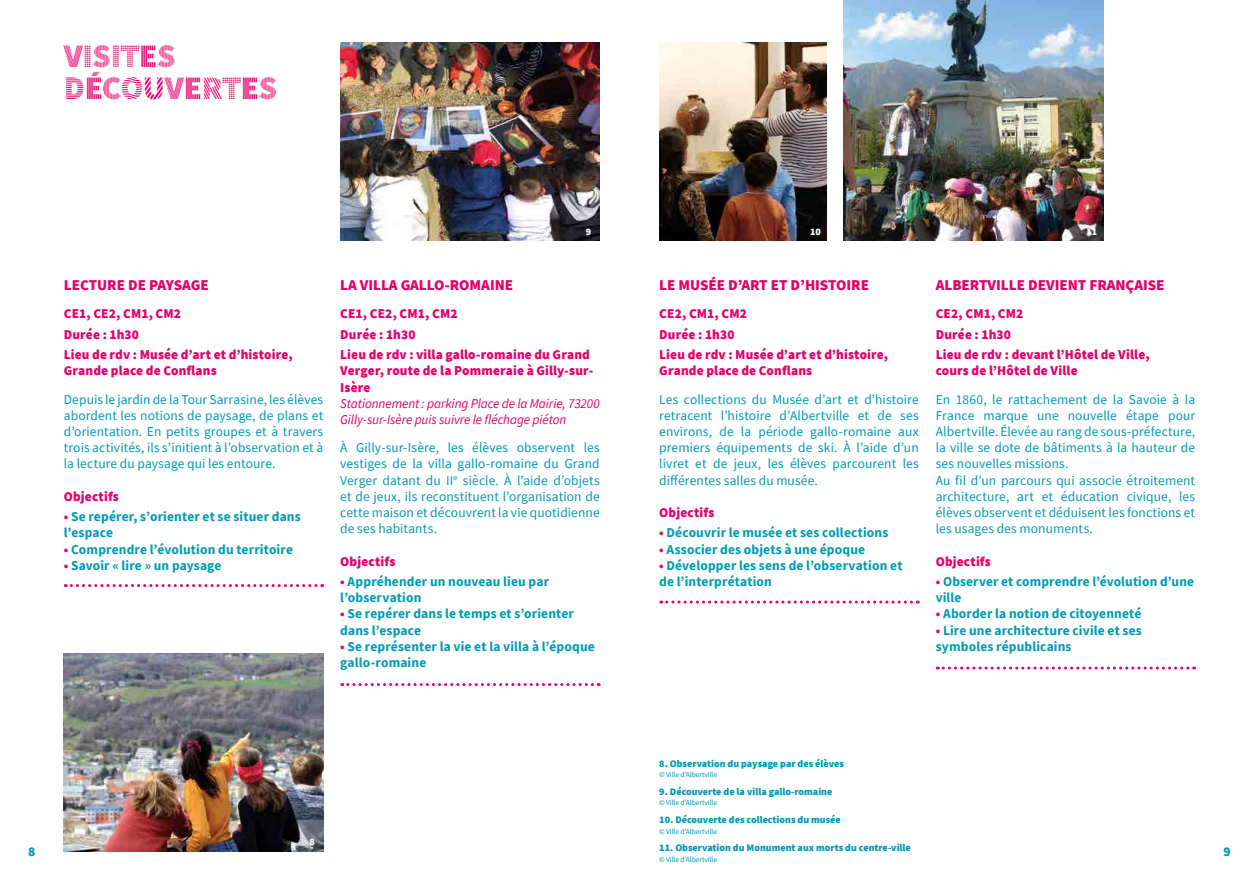
<style>
.page{position:relative;width:1259px;height:893px;background:#fff}
.page>*{position:absolute;margin:0;border:0;box-sizing:border-box;transform-origin:0 0}
.t1{font:900 33px/31.5px "Source Sans Pro DISPLAYV2";letter-spacing:-.01em;color:#e6006d}
.t2{font:900 15px "Source Sans Pro";color:#e6006d}
.t3{font:13.5px/16.2px "Source Sans Pro";letter-spacing:.005em;color:#009ab5;text-align:justify}
.t4{font:700 13.5px/16.2px "Source Sans Pro";letter-spacing:.01em;color:#009ab5}
.t5{font:900 13.5px/20.4px "Source Sans Pro";letter-spacing:.01em;color:#e6006d}
.t6{font:italic 13.5px/16.2px "Source Sans Pro";letter-spacing:-.005em;color:#e6006d}
.t7{font:900 13.5px "Source Sans Pro";color:#009ab5}
.t8{font:900 10.05px "Source Sans Pro";color:#009ab5}
.t9{font:900 10.05px "Source Sans Pro";color:#fff}
.t10{font:7.5px "Source Sans Pro";letter-spacing:-.01em;color:#009ab5}
.s1{color:#e6006d}
</style>
<div class="page">
<img style="left:843px;top:0;width:260px;height:241px">
<img style="left:340px;top:43px;width:260px;height:198px">
<img style="left:659px;top:43px;width:167px;height:198px">
<svg style="left:342px;top:683px;width:257px;height:3px"></svg>
<svg style="left:65px;top:584px;width:258px;height:3px"></svg>
<svg style="left:661px;top:601px;width:257px;height:3px"></svg>
<svg style="left:937px;top:667px;width:257px;height:3px"></svg>
<img style="left:64px;top:653px;width:259px;height:198px">
<h1 class="t1" style="left:64px;top:42px;width:215px">VISITES<br>DÉCOUVERTES</h1>
<p class="t2" style="left:64px;top:275px;width:147px">LECTURE DE PAYSAGE</p>
<p class="t5" style="left:64px;top:303px;width:230px">CE1, CE2, CM1, CM2<br>Durée : 1h30<br>Lieu de rdv : Musée d’art et d’histoire,</p>
<p class="t5" style="left:64px;top:360px;width:154px">Grande place de Conflans</p>
<p class="t3" style="left:64px;top:391px;width:261px">Depuis le jardin de la Tour Sarrasine, les élèves abordent les notions de paysage, de plans et d’orientation. En petits groupes et à travers trois activités, ils s’initient à l’observation et à la lecture du paysage qui les entoure.</p>
<p class="t5" style="left:64px;top:486px;width:57px">Objectifs</p>
<p class="t4" style="left:64px;top:508px;width:238px"><span class="s1">•</span> Se repérer, s’orienter et se situer dans l’espace</p>
<p class="t4" style="left:64px;top:541px;width:231px"><span class="s1">•</span> Comprendre l’évolution du territoire</p>
<p class="t4" style="left:64px;top:557px;width:159px"><span class="s1">•</span> Savoir « lire » un paysage</p>
<p class="t9" style="left:586px;top:224px;width:7px">9</p>
<p class="t9" style="left:810px;top:224px;width:12px">10</p>
<p class="t9" style="left:1086px;top:224px;width:12px">11</p>
<p class="t2" style="left:340px;top:275px;width:174px">LA VILLA GALLO-ROMAINE</p>
<p class="t5" style="left:340px;top:303px;width:251px">CE1, CE2, CM1, CM2<br>Durée : 1h30<br>Lieu de rdv : villa gallo-romaine du Grand</p>
<p class="t5" style="left:340px;top:363px;width:255px;line-height:16.2px">Verger, route de la Pommeraie à Gilly-sur-<br>Isère</p>
<p class="t6" style="left:340px;top:395px;width:261px">Stationnement : parking Place de la Mairie, 73200<br>Gilly-sur-Isère puis suivre le fléchage piéton</p>
<p class="t3" style="left:340px;top:439px;width:261px">À Gilly-sur-Isère, les élèves observent les vestiges de la villa gallo-romaine du Grand Verger datant du II<sup>e</sup> siècle. À l’aide d’objets et de jeux, ils reconstituent l’organisation de cette maison et découvrent la vie quotidienne de ses habitants.</p>
<p class="t5" style="left:340px;top:551px;width:57px">Objectifs</p>
<p class="t4" style="left:340px;top:573px;width:210px"><span class="s1">•</span> Appréhender un nouveau lieu par l’observation</p>
<p class="t4" style="left:340px;top:606px;width:235px"><span class="s1">•</span> Se repérer dans le temps et s’orienter dans l’espace</p>
<p class="t4" style="left:340px;top:638px;width:256px"><span class="s1">•</span> Se représenter la vie et la villa à l’époque gallo-romaine</p>
<p class="t2" style="left:659px;top:275px;width:211px">LE MUSÉE D’ART ET D’HISTOIRE</p>
<p class="t5" style="left:659px;top:303px;width:230px">CE2, CM1, CM2<br>Durée : 1h30<br>Lieu de rdv : Musée d’art et d’histoire,</p>
<p class="t5" style="left:659px;top:360px;width:154px">Grande place de Conflans</p>
<p class="t3" style="left:659px;top:391px;width:261px">Les collections du Musée d’art et d’histoire retracent l’histoire d’Albertville et de ses environs, de la période gallo-romaine aux premiers équipements de ski. À l’aide d’un livret et de jeux, les élèves parcourent les différentes salles du musée.</p>
<p class="t5" style="left:659px;top:502px;width:57px">Objectifs</p>
<p class="t4" style="left:659px;top:525px;width:231px"><span class="s1">•</span> Découvrir le musée et ses collections</p>
<p class="t4" style="left:659px;top:541px;width:207px"><span class="s1">•</span> Associer des objets à une époque</p>
<p class="t4" style="left:659px;top:557px;width:245px"><span class="s1">•</span> Développer les sens de l’observation et de l’interprétation</p>
<p class="t2" style="left:935px;top:275px;width:230px">ALBERTVILLE DEVIENT FRANÇAISE</p>
<p class="t5" style="left:935px;top:303px;width:215px">CE2, CM1, CM2<br>Durée : 1h30<br>Lieu de rdv : devant l’Hôtel de Ville,</p>
<p class="t5" style="left:935px;top:360px;width:143px">cours de l’Hôtel de Ville</p>
<p class="t3" style="left:935px;top:391px;width:261px;text-align:left">En 1860, le rattachement de la Savoie à la France marque une nouvelle étape pour Albertville. Élevée au rang de sous-préfecture, la ville se dote de bâtiments à la hauteur de ses nouvelles missions.<br>Au fil d’un parcours qui associe étroitement architecture, art et éducation civique, les élèves observent et déduisent les fonctions et les usages des monuments.</p>
<p class="t5" style="left:935px;top:551px;width:57px">Objectifs</p>
<p class="t4" style="left:935px;top:573px;width:260px"><span class="s1">•</span> Observer et comprendre l’évolution d’une ville</p>
<p class="t4" style="left:935px;top:606px;width:207px"><span class="s1">•</span> Aborder la notion de citoyenneté</p>
<p class="t4" style="left:935px;top:622px;width:208px"><span class="s1">•</span> Lire une architecture civile et ses symboles républicains</p>
<p class="t8" style="left:659px;top:756px;width:186px">8. Observation du paysage par des élèves</p>
<p class="t10" style="left:659px;top:770px;width:59px">© Ville d’Albertville</p>
<p class="t8" style="left:659px;top:784px;width:175px">9. Découverte de la villa gallo-romaine</p>
<p class="t10" style="left:659px;top:798px;width:59px">© Ville d’Albertville</p>
<p class="t8" style="left:659px;top:813px;width:183px">10. Découverte des collections du musée</p>
<p class="t10" style="left:659px;top:826px;width:59px">© Ville d’Albertville</p>
<p class="t8" style="left:659px;top:841px;width:253px">11. Observation du Monument aux morts du centre-ville</p>
<p class="t10" style="left:659px;top:854px;width:59px">© Ville d’Albertville</p>
<p class="t9" style="left:309px;top:835px;width:7px">8</p>
<p class="t7" style="left:28px;top:842px;width:9px">8</p>
<p class="t7" style="left:1223px;top:842px;width:9px">9</p>
</div>
